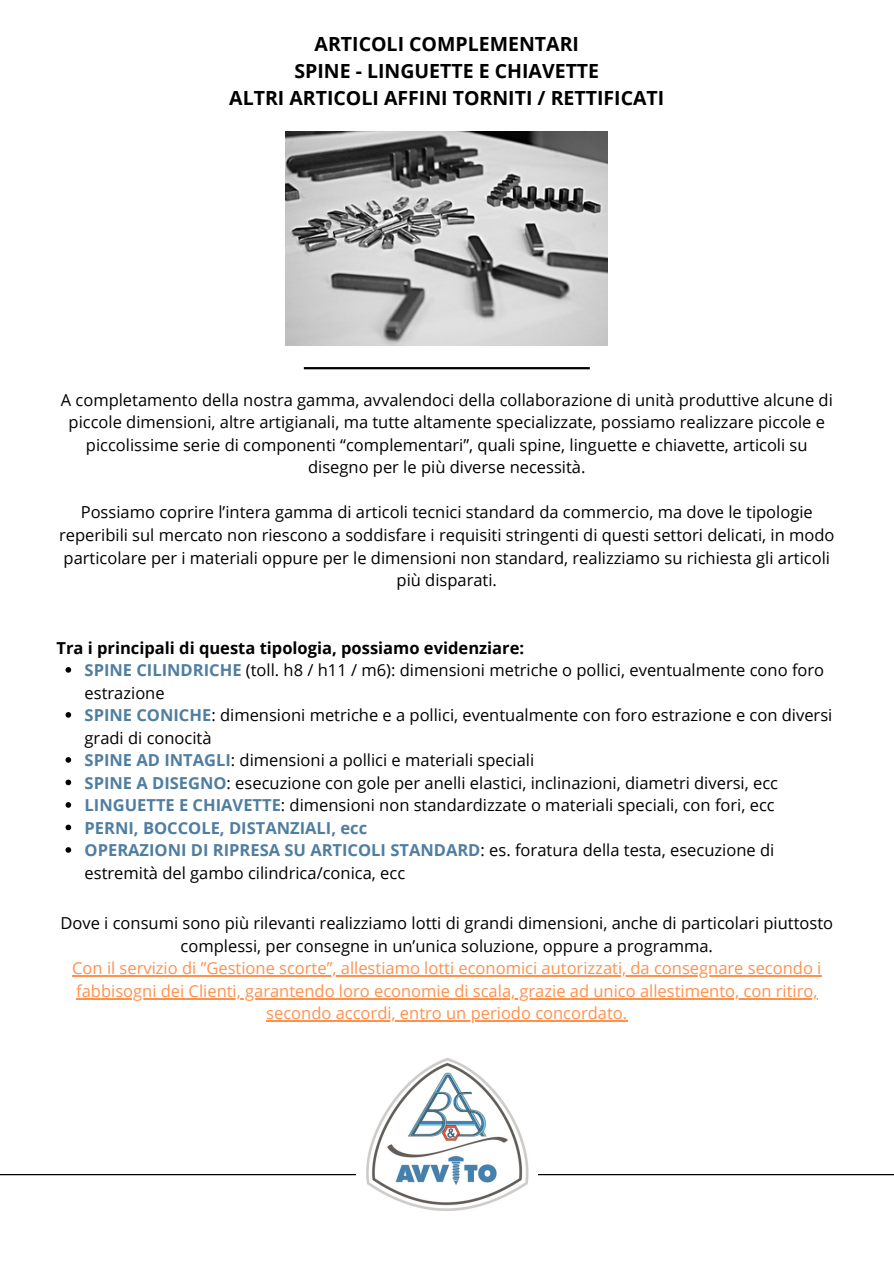
<style>
.page{position:relative;width:894px;height:1264px;background:#fff}
.page>*{position:absolute;margin:0;border:0;box-sizing:border-box;transform-origin:0 0}
.t1{font:700 19.5px "Open Sans";color:#000}
.t2{font:16.5px/22.5px "Open Sans";color:#000;text-align:center}
.t3{font:16.5px/22.5px "Open Sans";color:#ff914d;text-align:center}
.t4{font:700 16.5px "Open Sans";color:#000}
.t5{font:700 16.5px "Open Sans";color:#4f7ea1}
.s1{font-weight:700;color:#4f7ea1}
</style>
<div class="page">
<svg style="left:65px;top:667px;width:6px;height:5px"></svg>
<svg style="left:65px;top:712px;width:6px;height:5px"></svg>
<svg style="left:65px;top:757px;width:6px;height:5px"></svg>
<svg style="left:65px;top:779px;width:6px;height:6px"></svg>
<svg style="left:65px;top:802px;width:6px;height:5px"></svg>
<svg style="left:65px;top:824px;width:6px;height:6px"></svg>
<svg style="left:65px;top:847px;width:6px;height:5px"></svg>
<svg style="left:0;top:1174px;width:893px;height:2px"></svg>
<img style="left:357px;top:1058px;width:180px;height:153px">
<hr style="left:304px;top:367px;width:285px;height:2px;background:#000">
<img style="left:285px;top:132px;width:322px;height:213px">
<hr style="left:72px;top:975px;width:749px;height:1px;background:#ff914d">
<hr style="left:76px;top:998px;width:741px;height:1px;background:#ff914d">
<hr style="left:266px;top:1020px;width:361px;height:1px;background:#ff914d">
<p class="t1" style="left:314px;top:31px;width:266px">ARTICOLI COMPLEMENTARI</p>
<p class="t1" style="left:294px;top:58px;width:306px">SPINE - LINGUETTE E CHIAVETTE</p>
<p class="t1" style="left:229px;top:85px;width:436px">ALTRI ARTICOLI AFFINI TORNITI / RETTIFICATI</p>
<p class="t2" style="left:61px;top:388px;width:773px">A completamento della nostra gamma, avvalendoci della collaborazione di unità produttive alcune di piccole dimensioni, altre artigianali, ma tutte altamente specializzate, possiamo realizzare piccole e piccolissime serie di componenti “complementari”, quali spine, linguette e chiavette, articoli su disegno per le più diverse necessità.</p>
<p class="t2" style="left:59px;top:501px;width:776px">Possiamo coprire l’intera gamma di articoli tecnici standard da commercio, ma dove le tipologie reperibili sul mercato non riescono a soddisfare i requisiti stringenti di questi settori delicati, in modo particolare per i materiali oppure per le dimensioni non standard, realizziamo su richiesta gli articoli più disparati.</p>
<p class="t4" style="left:56px;top:636px;width:469px">Tra i principali di questa tipologia, possiamo evidenziare:</p>
<p class="t2" style="left:85px;top:658px;width:741px;text-align:left"><span class="s1">SPINE CILINDRICHE</span> (toll. h8 / h11 / m6): dimensioni metriche o pollici, eventualmente cono foro estrazione</p>
<p class="t2" style="left:85px;top:703px;width:749px;text-align:left"><span class="s1">SPINE CONICHE</span>: dimensioni metriche e a pollici, eventualmente con foro estrazione e con diversi gradi di conocità</p>
<p class="t2" style="left:85px;top:748px;width:451px"><span class="s1">SPINE AD INTAGLI</span>: dimensioni a pollici e materiali speciali</p>
<p class="t2" style="left:85px;top:771px;width:694px"><span class="s1">SPINE A DISEGNO</span>: esecuzione con gole per anelli elastici, inclinazioni, diametri diversi, ecc</p>
<p class="t2" style="left:85px;top:793px;width:691px"><span class="s1">LINGUETTE E CHIAVETTE</span>: dimensioni non standardizzate o materiali speciali, con fori, ecc</p>
<p class="t5" style="left:85px;top:816px;width:284px">PERNI, BOCCOLE, DISTANZIALI, ecc</p>
<p class="t2" style="left:85px;top:838px;width:691px;text-align:left"><span class="s1">OPERAZIONI DI RIPRESA SU ARTICOLI STANDARD</span>: es. foratura della testa, esecuzione di estremità del gambo cilindrica/conica, ecc</p>
<p class="t2" style="left:60px;top:911px;width:774px">Dove i consumi sono più rilevanti realizziamo lotti di grandi dimensioni, anche di particolari piuttosto complessi, per consegne in un’unica soluzione, oppure a programma.</p>
<p class="t3" style="left:72px;top:956px;width:750px">Con il servizio di ”Gestione scorte”, allestiamo lotti economici autorizzati, da consegnare secondo i fabbisogni dei Clienti, garantendo loro economie di scala, grazie ad unico allestimento, con ritiro, secondo accordi, entro un periodo concordato.</p>
</div>
